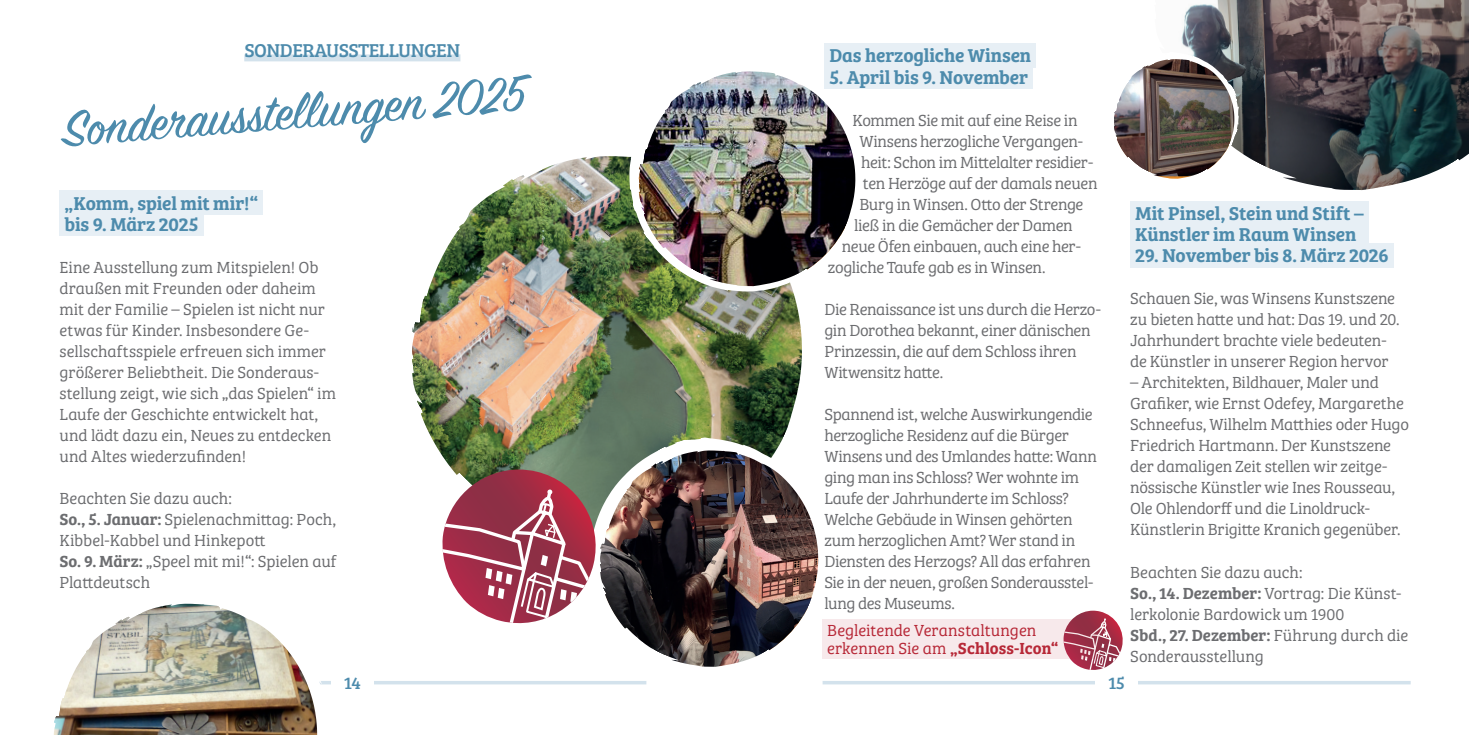
<style>
.page{position:relative;width:1469px;height:735px;background:#fff}
.page>*{position:absolute;margin:0;border:0;box-sizing:border-box;transform-origin:0 0}
.t1{font:56px "Sign Painter House Script";color:#4d8bac}
.t2{font:19.25px/21px "Bree Serif Sb";letter-spacing:-.005em;color:#4d8bac}
.t3{font:19.25px "Bree Serif";letter-spacing:-.025em;color:#4d8bac}
.t4{font:17.5px "Bree Serif";color:#4d8bac}
.t5{font:16.62px/21px "Bree Serif Lt";letter-spacing:-.015em;color:#6c6d70}
.t6{font:16.62px "Bree Serif Sb";color:#6c6d70}
.t7{font:16.62px "Bree Serif Sb";color:#b72837}
.t8{font:16.62px "Bree Serif Lt";letter-spacing:.005em;color:#b72837}
.s1{font-family:"Bree Serif Sb"}
.s2{font-family:"Bree Serif Lt"}
</style>
<div class="page">
<svg style="left:861px;top:681px;width:196px;height:3px"></svg>
<div style="left:60px;top:191px;width:203px;height:24px;background:#e7eff5"></div>
<div style="left:60px;top:212px;width:144px;height:24px;background:#e7eff5"></div>
<div style="left:244px;top:54px;width:216px;height:7px;background:#d3e2ec"></div>
<img style="left:314px;top:57px;width:547px;height:628px">
<img style="left:54px;top:538px;width:303px;height:196px">
<img style="left:585px;top:43px;width:303px;height:620px">
<img style="left:543px;top:398px;width:308px;height:287px">
<svg style="left:1057px;top:0;width:411px;height:685px"></svg>
<div style="left:824px;top:44px;width:212px;height:24px;background:#e7eff5"></div>
<div style="left:824px;top:65px;width:209px;height:24px;background:#e7eff5"></div>
<svg style="left:1084px;top:30px;width:168px;height:369px"></svg>
<svg style="left:1060px;top:610px;width:65px;height:62px"></svg>
<svg style="left:434px;top:469px;width:169px;height:161px"></svg>
<svg style="left:822px;top:619px;width:278px;height:39px;background:#edd5d9"></svg>
<p class="t3" style="left:244px;top:36px;width:217px">SONDERAUSSTELLUNGEN</p>
<h1 class="t1" style="left:59px;top:97px;width:465px;rotate:-5deg">Son der ausstellungen 2025</h1>
<p class="t2" style="left:64px;top:191px;width:195px">„Komm, spiel mit mir!“ bis 9. März 2025</p>
<p class="t5" style="left:60px;top:255px;width:278px">Eine Ausstellung zum Mitspielen! Ob draußen mit Freunden oder daheim mit der Familie – Spielen ist nicht nur etwas für Kinder. Insbesondere Ge&shy;sellschaftsspiele erfreuen sich immer größerer Beliebtheit. Die Sonderaus&shy;stellung zeigt, wie sich „das Spielen“ im Laufe der Geschichte entwickelt hat, und lädt dazu ein, Neues zu entdecken und Altes wiederzufinden!</p>
<p class="t5" style="left:60px;top:486px;width:278px">Beachten Sie dazu auch:<br><span class="s1">So., 5. Januar:</span> Spielenachmittag: Poch,<br>Kibbel-Kabbel und Hinkepott<br><span class="s1">So. 9. März:</span> „Speel mit mi!“: Spielen auf<br>Plattdeutsch</p>
<p class="t2" style="left:829px;top:44px;width:203px">Das herzogliche Winsen</p>
<p class="t2" style="left:829px;top:65px;width:200px">5. April bis 9. November</p>
<p class="t5" style="left:852px;top:108px;width:227px">Kommen Sie mit auf eine Reise in</p>
<p class="t5" style="left:859px;top:129px;width:225px">Winsens herzogliche Vergangen-</p>
<p class="t5" style="left:861px;top:150px;width:234px">heit: Schon im Mittelalter residier-</p>
<p class="t5" style="left:863px;top:171px;width:236px">ten Herzöge auf der damals neuen</p>
<p class="t5" style="left:859px;top:192px;width:225px">Burg in Winsen. Otto der Strenge</p>
<p class="t5" style="left:854px;top:213px;width:220px">ließ in die Gemächer der Damen</p>
<p class="t5" style="left:842px;top:234px;width:240px">neue Öfen einbauen, auch eine her-</p>
<p class="t5" style="left:828px;top:255px;width:219px">zogliche Taufe gab es in Winsen.</p>
<p class="t5" style="left:824px;top:297px;width:278px">Die Renaissance ist uns durch die Herzo&shy;gin Dorothea bekannt, einer dänischen Prinzessin, die auf dem Schloss ihren Witwensitz hatte.</p>
<p class="t5" style="left:824px;top:402px;width:274px">Spannend ist, welche Auswirkungendie herzogliche Residenz auf die Bürger Winsens und des Umlandes hatte: Wann ging man ins Schloss? Wer wohnte im Laufe der Jahrhunderte im Schloss?<br>Welche Gebäude in Winsen gehörten zum herzoglichen Amt? Wer stand in Diensten des Herzogs? All das erfahren Sie in der neuen, großen Sonderausstel&shy;lung des Museums.</p>
<p class="t8" style="left:827px;top:618px;width:211px">Begleitende Veranstaltungen</p>
<p class="t7" style="left:827px;top:635px;width:233px"><span class="s2">erkennen Sie am</span> „Schloss-Icon“</p>
<p class="t2" style="left:1135px;top:202px;width:230px">Mit Pinsel, Stein und Stift –<br>Künstler im Raum Winsen</p>
<p class="t2" style="left:1135px;top:244px;width:255px">29. November bis 8. März 2026</p>
<p class="t5" style="left:1130px;top:287px;width:271px">Schauen Sie, was Winsens Kunstszene zu bieten hatte und hat: Das 19. und 20.<br>Jahrhundert brachte viele bedeuten&shy;de Künstler in unserer Region hervor</p>
<p class="t5" style="left:1130px;top:371px;width:280px">– Architekten, Bildhauer, Maler und Grafiker, wie Ernst Odefey, Margarethe Schneefus, Wilhelm Matthies oder Hugo Friedrich Hartmann. Der Kunstszene der damaligen Zeit stellen wir zeitge&shy;nössische Künstler wie Ines Rousseau, Ole Ohlendorff und die Linoldruck-Künstlerin Brigitte Kranich gegenüber.</p>
<p class="t5" style="left:1130px;top:560px;width:272px">Beachten Sie dazu auch:<br><span class="s1">So., 14. Dezember:</span> Vortrag: Die Künst&shy;lerkolonie Bardowick um 1900</p>
<p class="t6" style="left:1130px;top:621px;width:280px">Sbd., 27. Dezember: <span class="s2">Führung durch die</span></p>
<p class="t5" style="left:1130px;top:644px;width:135px">Sonderausstellung</p>
<p class="t4" style="left:344px;top:669px;width:18px">14</p>
<p class="t4" style="left:1108px;top:669px;width:18px">15</p>
</div>
